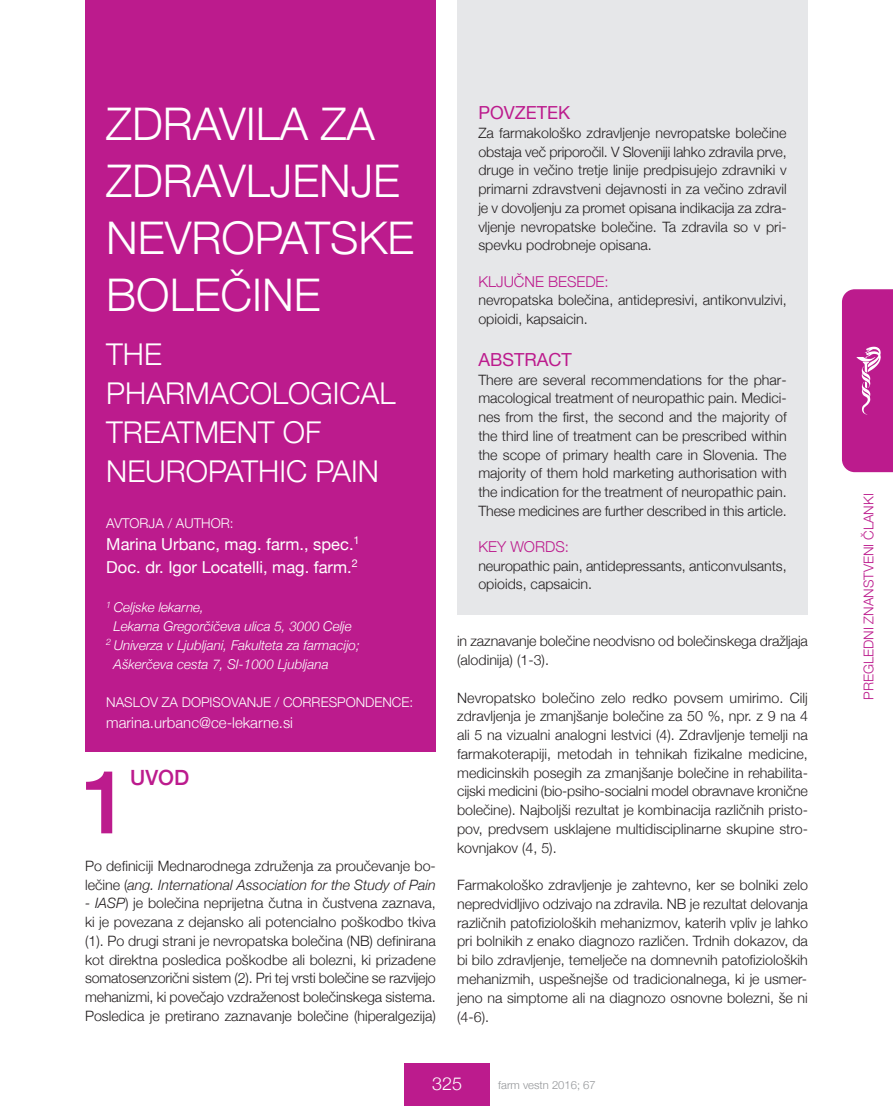
<style>
.page{position:relative;width:893px;height:1106px;background:#fff}
.page>*{position:absolute;margin:0;border:0;box-sizing:border-box;transform-origin:0 0}
.t1{font:500 88.2px "Helvetica Neue";color:#bc1b8d}
.t2{font:300 45px/57px "Helvetica Neue";color:#fff}
.t3{font:300 30px/39px "Helvetica Neue";color:#fff}
.t4{font:500 21px "Helvetica Neue";color:#bc1b8d}
.t5{font:18px "Helvetica Neue";color:#bc1b8d}
.t6{font:300 18px "Helvetica Neue";color:#fff}
.t7{font:16.5px/23.1px "Helvetica Neue";color:#fff}
.t8{font:300 15px "Helvetica Neue";color:#fff}
.t9{font:300 15px "Helvetica Neue";color:#bc1b8d}
.t10{font:300 14.25px/18.8px "Helvetica Neue";color:#231f20;text-align:justify}
.t11{font:italic 300 13.5px "Helvetica Neue";color:#fff}
.t12{font:300 13.5px "Helvetica Neue";color:#fff}
.t13{font:300 13.5px "Helvetica Neue";color:#bc1b8d}
.t14{font:300 11.25px "Helvetica Neue";color:#939598}
.s1{font-style:italic}
</style>
<div class="page">
<div style="left:405px;top:1063px;width:85px;height:43px;background:#bc1b8d"></div>
<svg style="left:842px;top:289px;width:51px;height:183px;background:#bf2692"></svg>
<div style="left:85px;top:0;width:351px;height:752px;background:#bc1b8d"></div>
<div style="left:457px;top:0;width:351px;height:614px;background:#e6e7e9"></div>
<h2 class="t2" style="left:106px;top:95px;width:309px">ZDRAVILA ZA<br>ZDRAVLJENJE<br>NEVROPATSKE<br>BOLEČINE</h2>
<h3 class="t3" style="left:106px;top:334px;width:291px">THE<br>PHARMACOLOGICAL<br>TREATMENT OF<br>NEUROPATHIC PAIN</h3>
<p class="t12" style="left:106px;top:515px;width:129px">AVTORJA / AUTHOR:</p>
<p class="t7" style="left:106px;top:532px;width:255px">Marina Urbanc, mag. farm., spec.<sup>1<br></sup>Doc. dr. Igor Locatelli, mag. farm.<sup>2</sup></p>
<p class="t11" style="left:106px;top:599px;width:99px"><sup>1</sup> Celjske lekarne,</p>
<p class="t11" style="left:114px;top:618px;width:240px">Lekarna Gregorčičeva ulica 5, 3000 Celje</p>
<p class="t11" style="left:106px;top:637px;width:255px"><sup>2</sup> Univerza v Ljubljani, Fakulteta za farmacijo;</p>
<p class="t11" style="left:114px;top:656px;width:217px">Aškerčeva cesta 7, SI-1000 Ljubljana</p>
<p class="t12" style="left:106px;top:694px;width:308px">NASLOV ZA DOPISOVANJE / CORRESPONDENCE:</p>
<p class="t8" style="left:106px;top:713px;width:188px">marina.urbanc@ce-lekarne.si</p>
<h1 class="t1" style="left:81px;top:747px;width:51px">1</h1>
<h3 class="t4" style="left:130px;top:765px;width:61px">Uvod</h3>
<p class="t10" style="left:85px;top:856px;width:352px">Po definiciji Mednarodnega združenja za proučevanje bo&shy;lečine (<span class="s1">ang. International Association for the Study of Pain</span></p>
<p class="t10" style="left:85px;top:893px;width:352px"><span class="s1">- IASP</span>) je bolečina neprijetna čutna in čustvena zaznava, ki je povezana z dejansko ali potencialno poškodbo tkiva (1). Po drugi strani je nevropatska bolečina (NB) definirana kot direktna posledica poškodbe ali bolezni, ki prizadene somatosenzorični sistem (2). Pri tej vrsti bolečine se razvijejo mehanizmi, ki povečajo vzdraženost bolečinskega sistema.<br>Posledica je pretirano zaznavanje bolečine (hiperalgezija)</p>
<p class="t5" style="left:478px;top:102px;width:93px">POVZEtEK</p>
<p class="t10" style="left:478px;top:123px;width:310px">Za farmakološko zdravljenje nevropatske bolečine obstaja več priporočil. V Sloveniji lahko zdravila prve, druge in večino tretje linije predpisujejo zdravniki v primarni zdravstveni dejavnosti in za večino zdravil je v dovoljenju za promet opisana indikacija za zdra&shy;vljenje nevropatske bolečine. Ta zdravila so v pri&shy;spevku podrobneje opisana.</p>
<p class="t9" style="left:478px;top:272px;width:132px">KLJUČNE BESEDE:</p>
<p class="t10" style="left:478px;top:290px;width:310px">nevropatska bolečina, antidepresivi, antikonvulzivi, opioidi, kapsaicin.</p>
<p class="t5" style="left:478px;top:349px;width:95px">ABstRACt</p>
<p class="t10" style="left:478px;top:370px;width:310px">There are several recommendations for the phar&shy;macological treatment of neuropathic pain. Medici&shy;nes from the first, the second and the majority of the third line of treatment can be prescribed within the scope of primary health care in Slovenia. The majority of them hold marketing authorisation with the indication for the treatment of neuropathic pain.<br>These medicines are further described in this article.</p>
<p class="t9" style="left:478px;top:537px;width:92px">KEY WORDS:</p>
<p class="t10" style="left:478px;top:556px;width:310px">neuropathic pain, antidepressants, anticonvulsants, opioids, capsaicin.</p>
<p class="t10" style="left:457px;top:631px;width:352px">in zaznavanje bolečine neodvisno od bolečinskega dražljaja (alodinija) (1-3).</p>
<p class="t10" style="left:457px;top:688px;width:352px">Nevropatsko bolečino zelo redko povsem umirimo. Cilj zdravljenja je zmanjšanje bolečine za 50 %, npr. z 9 na 4 ali 5 na vizualni analogni lestvici (4). Zdravljenje temelji na farmakoterapiji, metodah in tehnikah fizikalne medicine, medicinskih posegih za zmanjšanje bolečine in rehabilita&shy;cijski medicini (bio-psiho-socialni model obravnave kronične bolečine). Najboljši rezultat je kombinacija različnih pristo&shy;pov, predvsem usklajene multidisciplinarne skupine stro&shy;kovnjakov (4, 5).</p>
<p class="t10" style="left:457px;top:875px;width:352px">Farmakološko zdravljenje je zahtevno, ker se bolniki zelo nepredvidljivo odzivajo na zdravila. NB je rezultat delovanja različnih patofizioloških mehanizmov, katerih vpliv je lahko pri bolnikih z enako diagnozo različen. Trdnih dokazov, da bi bilo zdravljenje, temelječe na domnevnih patofizioloških mehanizmih, uspešnejše od tradicionalnega, ki je usmer&shy;jeno na simptome ali na diagnozo osnovne bolezni, še ni (4-6).</p>
<p class="t6" style="left:432px;top:1072px;width:32px">325</p>
<p class="t14" style="left:498px;top:1078px;width:99px">farm vestn 2016; 67</p>
<p class="t13" style="left:860px;top:700px;width:208px;rotate:-90deg">PREGLEDNI ZNANSTVENI ČLANKI</p>
</div>
